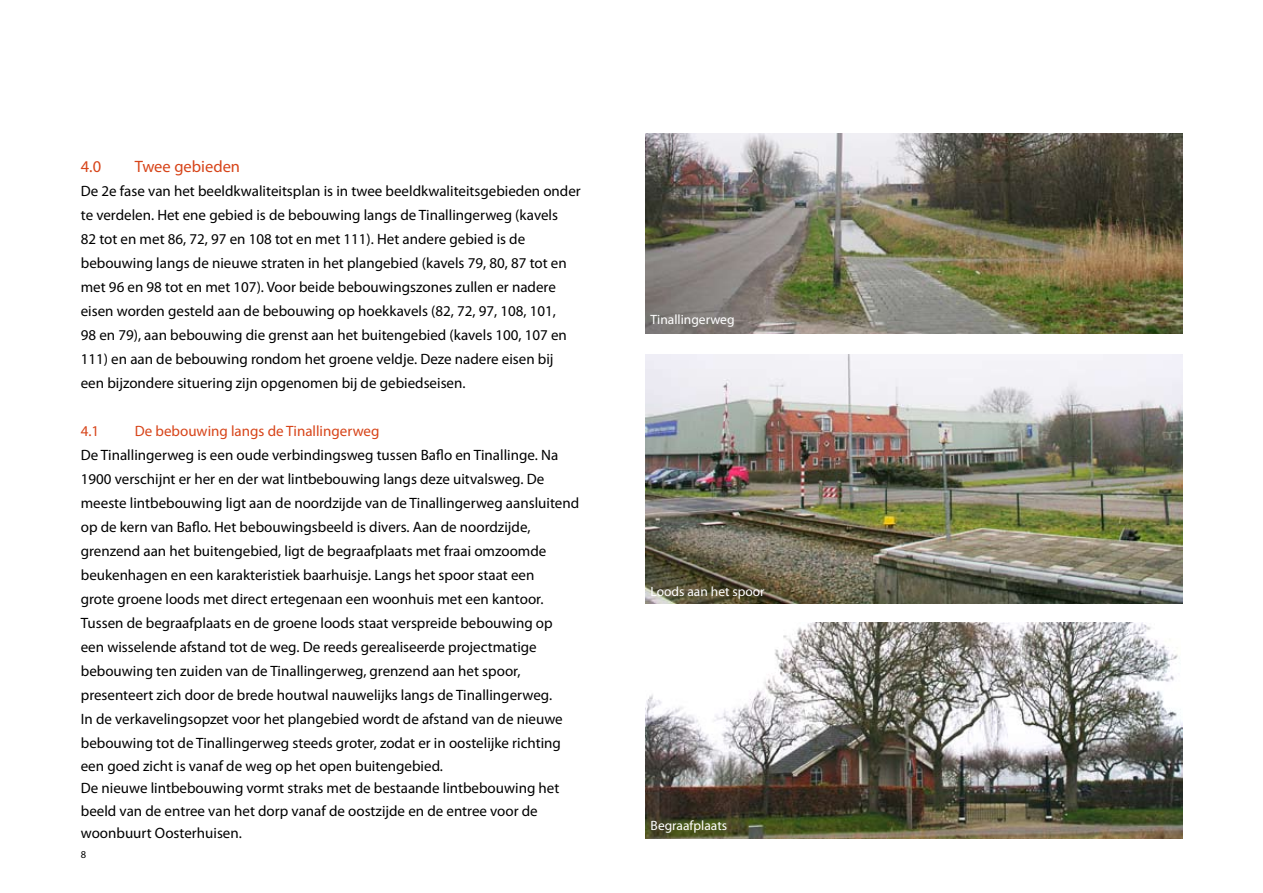
<style>
.page{position:relative;width:1263px;height:893px;background:#fff}
.page>*{position:absolute;margin:0;border:0;box-sizing:border-box;transform-origin:0 0}
.t1{font:16.5px "Myriad Pro";color:#d74419}
.t2{font:15px/24px "Myriad Pro";color:#000}
.t3{font:15px "Myriad Pro";color:#d74419}
.t4{font:13.5px "Myriad Pro";color:#fff}
.t5{font:10.5px "Myriad Pro";color:#000}
</style>
<div class="page">
<img style="left:645px;top:133px;width:537px;height:201px">
<img style="left:645px;top:354px;width:537px;height:249px">
<img style="left:645px;top:623px;width:537px;height:216px">
<p class="t1" style="left:81px;top:156px;width:22px">4.0</p>
<p class="t1" style="left:135px;top:156px;width:107px">Twee gebieden</p>
<p class="t2" style="left:81px;top:179px;width:502px">De 2e fase van het beeldkwaliteitsplan is in twee beeldkwaliteitsgebieden onder te verdelen. Het ene gebied is de bebouwing langs de Tinallingerweg (kavels<br>82 tot en met 86, 72, 97 en 108 tot en met 111). Het andere gebied is de bebouwing langs de nieuwe straten in het plangebied (kavels 79, 80, 87 tot en met 96 en 98 tot en met 107). Voor beide bebouwingszones zullen er nadere eisen worden gesteld aan de bebouwing op hoekkavels (82, 72, 97, 108, 101,<br>98 en 79), aan bebouwing die grenst aan het buitengebied (kavels 100, 107 en 111) en aan de bebouwing rondom het groene veldje. Deze nadere eisen bij<br>een bijzondere situering zijn opgenomen bij de gebiedseisen.</p>
<p class="t3" style="left:81px;top:422px;width:20px">4.1</p>
<p class="t3" style="left:135px;top:422px;width:246px">De bebouwing langs de Tinallingerweg</p>
<p class="t2" style="left:81px;top:443px;width:500px">De Tinallingerweg is een oude verbindingsweg tussen Baflo en Tinallinge. Na 1900 verschijnt er her en der wat lintbebouwing langs deze uitvalsweg. De meeste lintbebouwing ligt aan de noordzijde van de Tinallingerweg aansluitend op de kern van Baflo. Het bebouwingsbeeld is divers. Aan de noordzijde, grenzend aan het buitengebied, ligt de begraafplaats met fraai omzoomde beukenhagen en een karakteristiek baarhuisje. Langs het spoor staat een<br>grote groene loods met direct ertegenaan een woonhuis met een kantoor.<br>Tussen de begraafplaats en de groene loods staat verspreide bebouwing op een wisselende afstand tot de weg. De reeds gerealiseerde projectmatige bebouwing ten zuiden van de Tinallingerweg, grenzend aan het spoor, presenteert zich door de brede houtwal nauwelijks langs de Tinallingerweg.<br>In de verkavelingsopzet voor het plangebied wordt de afstand van de nieuwe bebouwing tot de Tinallingerweg steeds groter, zodat er in oostelijke richting</p>
<p class="t2" style="left:81px;top:754px;width:480px;line-height:22.5px">een goed zicht is vanaf de weg op het open buitengebied.<br>De nieuwe lintbebouwing vormt straks met de bestaande lintbebouwing het beeld van de entree van het dorp vanaf de oostzijde en de entree voor de woonbuurt Oosterhuisen.</p>
<p class="t5" style="left:81px;top:848px;width:7px">8</p>
<p class="t4" style="left:651px;top:311px;width:85px">Tinallingerweg</p>
<p class="t4" style="left:651px;top:584px;width:116px">Loods aan het spoor</p>
<p class="t4" style="left:651px;top:817px;width:78px">Begraafplaats</p>
</div>
